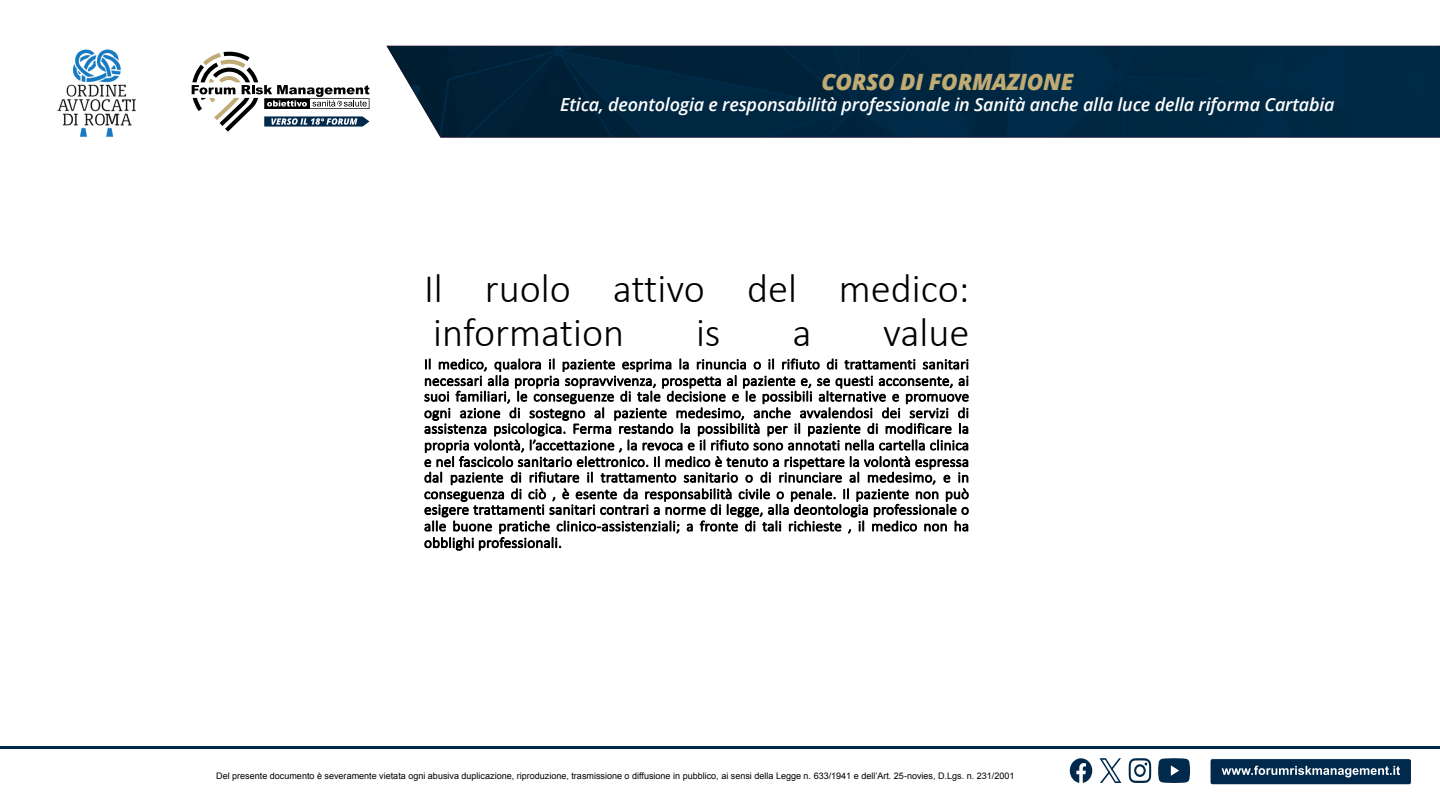
<style>
.page{position:relative;width:1440px;height:810px;background:#fff}
.page>*{position:absolute;margin:0;border:0;box-sizing:border-box;transform-origin:0 0}
.t1{font:300 40.5px/43.6px "Calibri";color:#000}
.t2{font:italic 800 22.5px "Open Sans";letter-spacing:-.01em;color:#c0ab74}
.t3{font:italic 600 18px "Open Sans";letter-spacing:-.01em;color:#fff}
.t4{font:300 14.7px/16.2px "Calibri";letter-spacing:.02em;color:#000;text-align:justify}
.t5{font:9px "Arial";color:#000}
</style>
<div class="page">
<div style="left:1210px;top:759px;width:201px;height:26px;background:#00294b;border-radius:3px"></div>
<div style="left:1210px;top:758px;width:202px;height:27px;border:1px solid #fff;border-radius:3px"></div>
<svg style="left:1222px;top:766px;width:178px;height:11px"></svg>
<hr style="left:0;top:746px;width:1440px;height:3px;background:#00294b">
<img style="left:386px;top:46px;width:1054px;height:92px">
<img style="left:57px;top:49px;width:79px;height:88px">
<svg style="left:192px;top:52px;width:177px;height:80px"></svg>
<svg style="left:1129px;top:758px;width:22px;height:25px"></svg>
<svg style="left:1158px;top:758px;width:32px;height:25px"></svg>
<svg style="left:1070px;top:758px;width:22px;height:25px"></svg>
<svg style="left:1100px;top:758px;width:21px;height:25px"></svg>
<h2 class="t2" style="left:821px;top:64px;width:254px">CORSO DI FORMAZIONE</h2>
<p class="t3" style="left:560px;top:92px;width:776px">Etica, deontologia e responsabilità professionale in Sanità anche alla luce della riforma Cartabia</p>
<p class="t1" style="left:424px;top:267px;width:547px">Il ruolo attivo del medico: information</p>
<p class="t1" style="left:696px;top:310px;width:26px">is</p>
<p class="t1" style="left:792px;top:310px;width:21px">a</p>
<p class="t1" style="left:883px;top:310px;width:88px">value</p>
<p class="t4" style="left:424px;top:356px;width:546px">Il medico, qualora il paziente esprima la rinuncia o il rifiuto di trattamenti sanitari necessari alla propria sopravvivenza, prospetta al paziente e, se questi acconsente, ai suoi familiari, le conseguenze di tale decisione e le possibili alternative e promuove ogni azione di sostegno al paziente medesimo, anche avvalendosi dei servizi di assistenza psicologica. Ferma restando la possibilità per il paziente di modificare la propria volontà, l’accettazione , la revoca e il rifiuto sono annotati nella cartella clinica e nel fascicolo sanitario elettronico. Il medico è tenuto a rispettare la volontà espressa dal paziente di rifiutare il trattamento sanitario o di rinunciare al medesimo, e in conseguenza di ciò , è esente da responsabilità civile o penale. Il paziente non può esigere trattamenti sanitari contrari a norme di legge, alla deontologia professionale o alle buone pratiche clinico-assistenziali; a fronte di tali richieste , il medico non ha obblighi professionali.</p>
<p class="t5" style="left:216px;top:770px;width:800px">Del presente documento è severamente vietata ogni abusiva duplicazione, riproduzione, trasmissione o diffusione in pubblico, ai sensi della Legge n. 633/1941 e dell’Art. 25-novies, D.Lgs. n. 231/2001</p>
</div>
